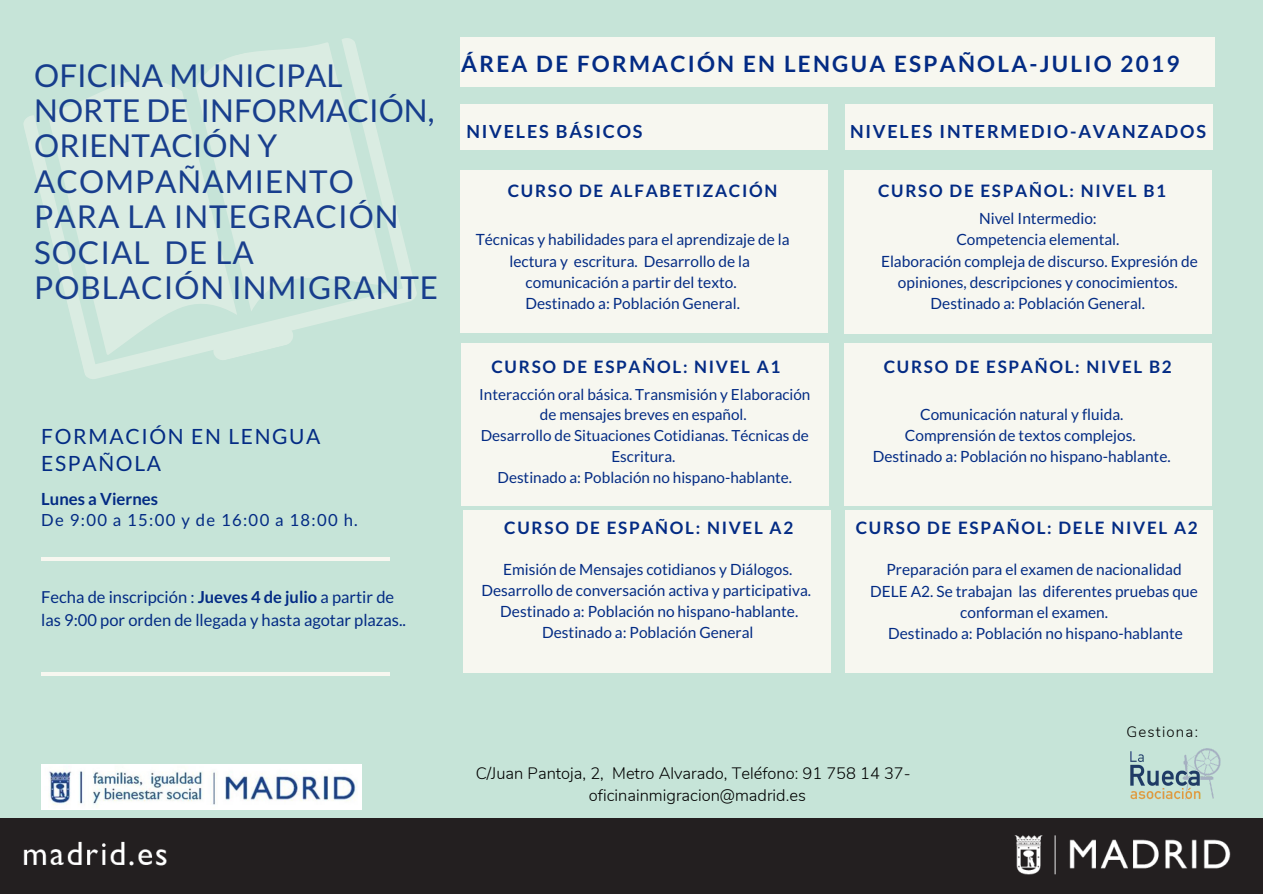
<style>
.page{position:relative;width:1263px;height:894px;background:#fff}
.page>*{position:absolute;margin:0;border:0;box-sizing:border-box;transform-origin:0 0}
.t1{font:31.5px/35.4px "Lato";letter-spacing:.03em;color:#032b84}
.t2{font:700 22.5px "Lato";letter-spacing:.1em;color:#032b84}
.t3{font:21px/26.5px "Lato";letter-spacing:.08em;color:#032b84}
.t4{font:700 18px "Lato";letter-spacing:.1em;color:#032b84}
.t5{font:700 17.1px "Lato";letter-spacing:.1em;color:#032b84}
.t6{font:16.65px "Lato";letter-spacing:.08em;color:#032b84}
.t7{font:700 16.65px "Lato";color:#032b84}
.t8{font:16.5px/23px "Lato";color:#032b84}
.t9{font:300 16.5px/21.6px "Nunito";color:#000;text-align:center}
.t10{font:15.45px/21.1px "Lato";color:#032b84;text-align:center}
.t11{font:15.3px/20.9px "Lato";color:#032b84;text-align:center}
.t12{font:300 15px "Nunito";letter-spacing:.08em;color:#000}
.s1{font-weight:700}
</style>
<div class="page">
<div style="left:0;top:0;width:1263px;height:893px;background:#c6e4d8"></div>
<div style="left:460px;top:171px;width:368px;height:162px;background:#f7f7f0"></div>
<div style="left:461px;top:343px;width:368px;height:162px;background:#f7f7f0"></div>
<div style="left:844px;top:171px;width:368px;height:163px;background:#f7f7f0"></div>
<div style="left:460px;top:37px;width:755px;height:50px;background:#f7f7f0"></div>
<div style="left:460px;top:104px;width:368px;height:45px;background:#f7f7f0"></div>
<div style="left:845px;top:104px;width:368px;height:45px;background:#f7f7f0"></div>
<svg style="left:23px;top:38px;width:394px;height:341px;fill:#daece2"></svg>
<hr style="left:41px;top:557px;width:349px;height:4px;background:#f7f7f0">
<hr style="left:41px;top:672px;width:349px;height:3px;background:#f7f7f0">
<div style="left:844px;top:343px;width:368px;height:162px;background:#f7f7f0"></div>
<div style="left:463px;top:510px;width:367px;height:162px;background:#f7f7f0"></div>
<div style="left:845px;top:510px;width:368px;height:162px;background:#f7f7f0"></div>
<div style="left:1px;top:818px;width:1262px;height:74px;background:#231f20"></div>
<img style="left:1130px;top:748px;width:91px;height:52px">
<img style="left:41px;top:764px;width:321px;height:45px">
<h1 class="t1" style="left:34px;top:57px;width:405px">OFICINA MUNICIPAL<br>NORTE DE INFORMACIÓN,<br>ORIENTACIÓN Y<br>ACOMPAÑAMIENTO<br>PARA LA INTEGRACIÓN<br>SOCIAL DE LA<br>POBLACIÓN INMIGRANTE</h1>
<h3 class="t3" style="left:41px;top:423px;width:281px">FORMACIÓN EN LENGUA<br>ESPAÑOLA</h3>
<p class="t7" style="left:41px;top:488px;width:118px">Lunes a Viernes</p>
<p class="t6" style="left:41px;top:510px;width:318px">De 9:00 a 15:00 y de 16:00 a 18:00 h.</p>
<p class="t8" style="left:41px;top:584px;width:366px">Fecha de inscripción : <span class="s1">Jueves 4 de julio</span> a partir de las 9:00 por orden de llegada y hasta agotar plazas..</p>
<h2 class="t2" style="left:461px;top:49px;width:720px">ÁREA DE FORMACIÓN EN LENGUA ESPAÑOLA-JULIO 2019</h2>
<p class="t4" style="left:466px;top:120px;width:178px">NIVELES BÁSICOS</p>
<p class="t4" style="left:850px;top:120px;width:357px">NIVELES INTERMEDIO-AVANZADOS</p>
<p class="t5" style="left:508px;top:180px;width:271px">CURSO DE ALFABETIZACIÓN</p>
<p class="t10" style="left:476px;top:229px;width:315px">Técnicas y habilidades para el aprendizaje de la lectura y escritura. Desarrollo de la comunicación a partir del texto.<br>Destinado a: Población General.</p>
<p class="t5" style="left:492px;top:356px;width:291px">CURSO DE ESPAÑOL: NIVEL A1</p>
<p class="t11" style="left:479px;top:383px;width:333px">Interacción oral básica. Transmisión y Elaboración de mensajes breves en español.<br>Desarrollo de Situaciones Cotidianas. Técnicas de Escritura.<br>Destinado a: Población no hispano-hablante.</p>
<p class="t5" style="left:504px;top:517px;width:291px">CURSO DE ESPAÑOL: NIVEL A2</p>
<p class="t5" style="left:878px;top:180px;width:290px">CURSO DE ESPAÑOL: NIVEL B1</p>
<p class="t10" style="left:881px;top:207px;width:318px">Nivel Intermedio:<br>Competencia elemental.<br>Elaboración compleja de discurso. Expresión de opiniones, descripciones y conocimientos.<br>Destinado a: Población General.</p>
<p class="t5" style="left:884px;top:356px;width:290px">CURSO DE ESPAÑOL: NIVEL B2</p>
<p class="t10" style="left:873px;top:403px;width:299px">Comunicación natural y fluida.<br>Comprensión de textos complejos.<br>Destinado a: Población no hispano-hablante.</p>
<p class="t5" style="left:856px;top:517px;width:344px">CURSO DE ESPAÑOL: DELE NIVEL A2</p>
<p class="t10" style="left:481px;top:558px;width:331px">Emisión de Mensajes cotidianos y Diálogos.<br>Desarrollo de conversación activa y participativa.<br>Destinado a: Población no hispano-hablante.<br>Destinado a: Población General</p>
<p class="t10" style="left:870px;top:558px;width:329px">Preparación para el examen de nacionalidad DELE A2. Se trabajan las diferentes pruebas que conforman el examen.<br>Destinado a: Población no hispano-hablante</p>
<p class="t9" style="left:476px;top:762px;width:437px">C/Juan Pantoja, 2, Metro Alvarado, Teléfono: 91 758 14 37- oficinainmigracion@madrid.es</p>
<p class="t12" style="left:1127px;top:721px;width:73px">Gestiona:</p>
</div>
